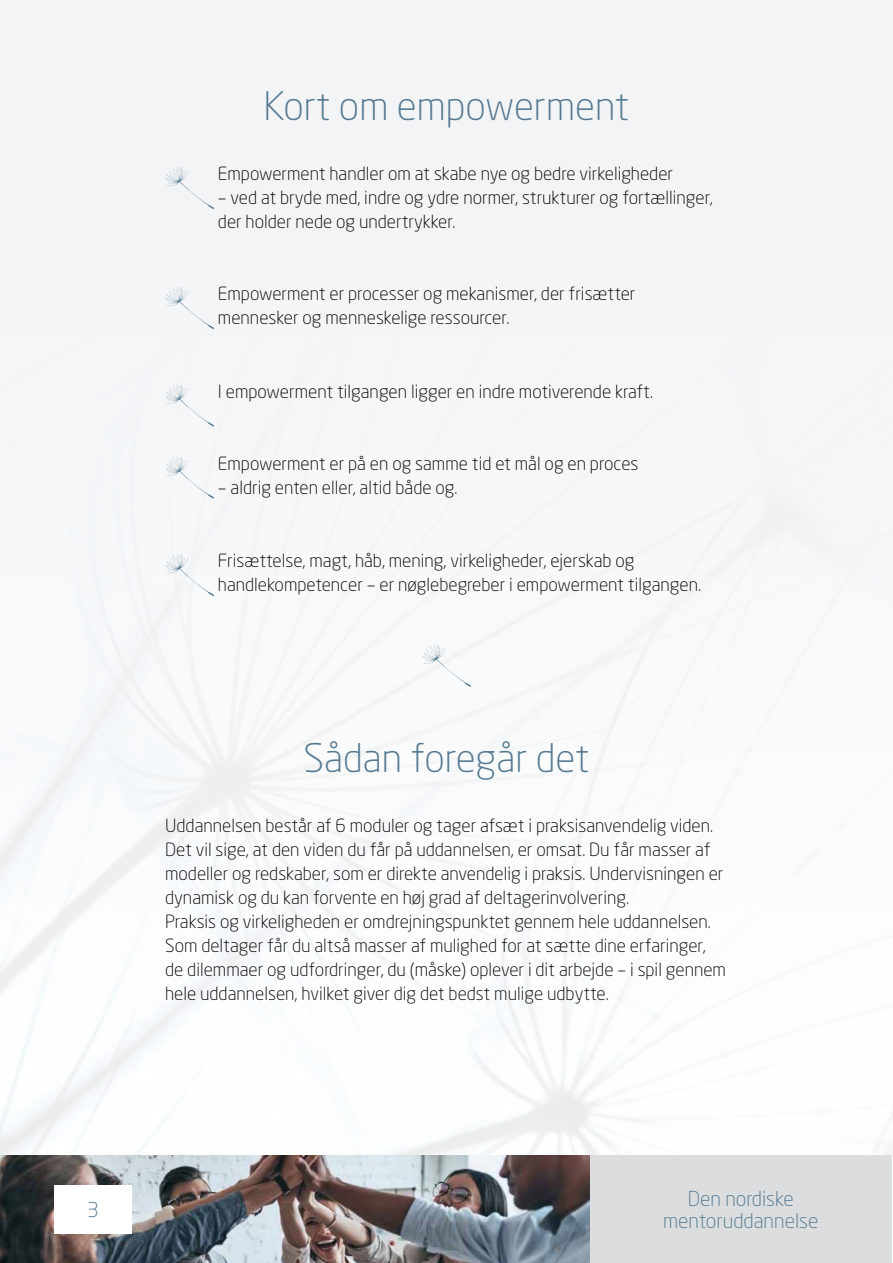
<style>
.page{position:relative;width:893px;height:1263px;background:#fff}
.page>*{position:absolute;margin:0;border:0;box-sizing:border-box;transform-origin:0 0}
.t1{font:300 39px "Neo Sans";color:#547890}
.t2{font:300 20.25px/21.9px "Neo Sans";color:#547890;text-align:center}
.t3{font:300 18px/24px "Neo Sans";color:#000}
</style>
<div class="page">
<div style="left:0;top:0;width:893px;height:1155px;background:#f5f6f8"></div>
<svg style="left:165px;top:167px;width:49px;height:43px"></svg>
<svg style="left:165px;top:287px;width:49px;height:43px"></svg>
<svg style="left:165px;top:384px;width:49px;height:43px"></svg>
<svg style="left:165px;top:456px;width:49px;height:43px"></svg>
<svg style="left:165px;top:554px;width:49px;height:43px"></svg>
<div style="left:589px;top:1155px;width:303px;height:108px;background:#dbddde"></div>
<img style="left:0;top:1155px;width:589px;height:108px">
<div style="left:54px;top:1185px;width:78px;height:48px;background:#fff"></div>
<svg style="left:422px;top:644px;width:49px;height:43px"></svg>
<h1 class="t1" style="left:264px;top:82px;width:367px">Kort om empowerment</h1>
<p class="t3" style="left:218px;top:161px;width:457px">Empowerment handler om at skabe nye og bedre virkeligheder</p>
<p class="t3" style="left:218px;top:185px;width:496px">– ved at bryde med, indre og ydre normer, strukturer og fortællinger, der holder nede og undertrykker.</p>
<p class="t3" style="left:218px;top:281px;width:419px">Empowerment er processer og mekanismer, der frisætter mennesker og menneskelige ressourcer.</p>
<p class="t3" style="left:218px;top:379px;width:437px">I empowerment tilgangen ligger en indre motiverende kraft.</p>
<p class="t3" style="left:218px;top:451px;width:422px">Empowerment er på en og samme tid et mål og en proces</p>
<p class="t3" style="left:218px;top:475px;width:241px">– aldrig enten eller, altid både og.</p>
<p class="t3" style="left:218px;top:548px;width:485px">Frisættelse, magt, håb, mening, virkeligheder, ejerskab og handlekompetencer – er nøglebegreber i empowerment tilgangen.</p>
<h1 class="t1" style="left:303px;top:734px;width:288px">Sådan foregår det</h1>
<p class="t3" style="left:165px;top:814px;width:562px">Uddannelsen består af 6 moduler og tager afsæt i praksisanvendelig viden.<br>Det vil sige, at den viden du får på uddannelsen, er omsat. Du får masser af modeller og redskaber, som er direkte anvendelig i praksis. Undervisningen er dynamisk og du kan forvente en høj grad af deltagerinvolvering.<br>Praksis og virkeligheden er omdrejningspunktet gennem hele uddannelsen.<br>Som deltager får du altså masser af mulighed for at sætte dine erfaringer, de dilemmaer og udfordringer, du (måske) oplever i dit arbejde – i spil gennem hele uddannelsen, hvilket giver dig det bedst mulige udbytte.</p>
<p class="t2" style="left:87px;top:1199px;width:13px">3</p>
<p class="t2" style="left:663px;top:1188px;width:157px">Den nordiske mentoruddannelse</p>
</div>
